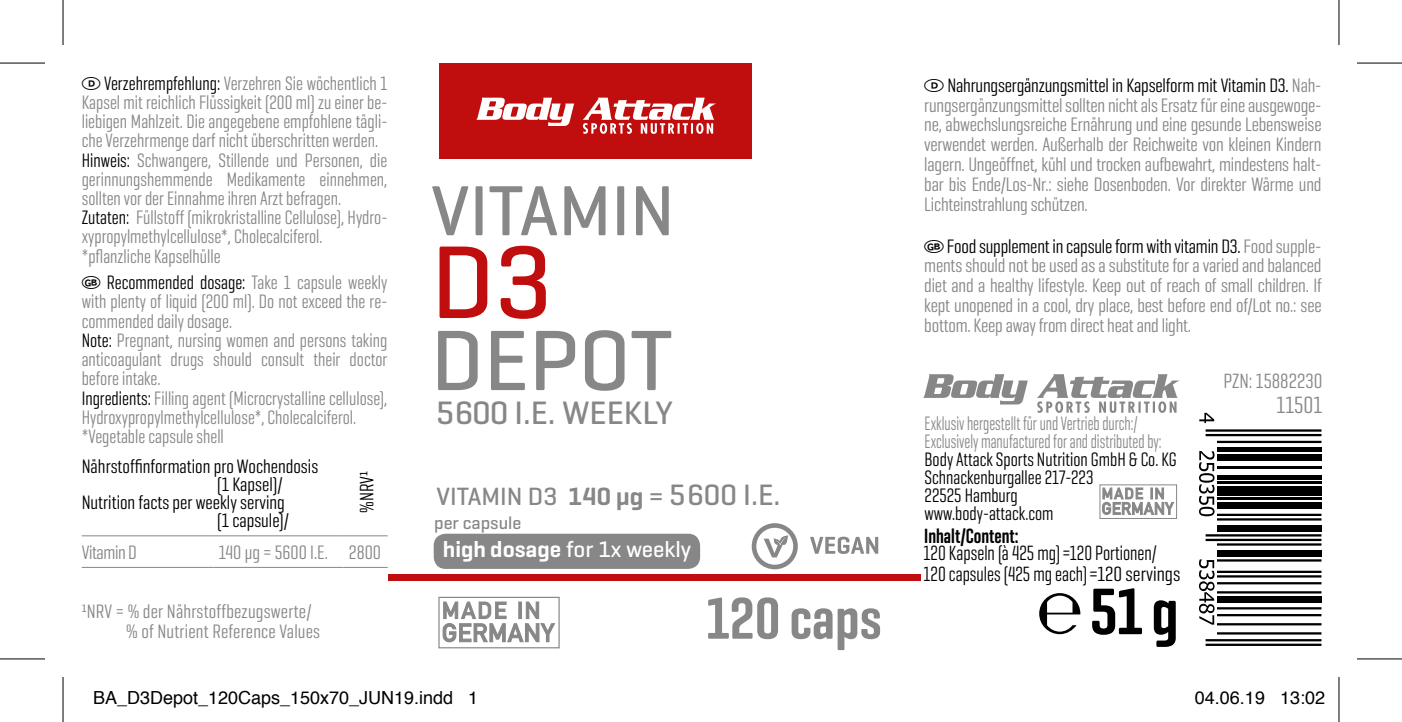
<style>
.page{position:relative;width:1402px;height:722px;background:#fff}
.page>*{position:absolute;margin:0;border:0;box-sizing:border-box;transform-origin:0 0}
.t1{font:500 105px "Geogrotesque";color:#c00d0d}
.t2{font:500 87px "Geogrotesque";color:#878787}
.t3{font:500 72px "Geogrotesque";color:#878787}
.t4{font:600 66.9px "Geogrotesque Comp";color:#000}
.t5{font:600 60px "Geogrotesque Comp";color:#878787}
.t6{font:500 33px "Geogrotesque";color:#878787}
.t7{font:500 25.5px "Geogrotesque";color:#878787}
.t8{font:24px "Geogrotesque Comp";color:#878787}
.t9{font:500 22.8px "Geogrotesque";color:#fff}
.t10{font:21px/21.3px "Geogrotesque Comp";color:#000;scale:.9 1}
.t11{font:600 21px "Geogrotesque Comp";color:#000;scale:.9 1}
.t12{font:21px "Geogrotesque Comp";color:#878787}
.t13{font:19.8px/19.2px "Geogrotesque Comp";color:#878787;scale:.95 1}
.t14{font:19.8px/19.8px "Geogrotesque Comp";color:#878787;text-align:justify}
.t15{font:19.8px/18px "Geogrotesque Comp";color:#000;scale:.95 1}
.t16{font:19.8px "Geogrotesque Comp";color:#000}
.t17{font:19.8px/18px "Geogrotesque Comp";color:#878787;scale:.81 1}
.t18{font:19.8px "Geogrotesque Comp";letter-spacing:-.02em;color:#878787}
.t19{font:18px "Helvetica";color:#000}
.t20{font:500 18px "Geogrotesque";color:#878787}
.s1{color:#000}
.s2{font-weight:600}
.s3{font-size:30px}
</style>
<div class="page">
<div style="left:389px;top:574px;width:532px;height:6px;background:#c00d0d"></div>
<svg style="left:1039px;top:593px;width:41px;height:41px"></svg>
<svg style="left:1102px;top:487px;width:72px;height:28px"></svg>
<div style="left:1099px;top:484px;width:78px;height:34px;border:1px solid #878787"></div>
<svg style="left:923px;top:374px;width:257px;height:38px"></svg>
<hr style="left:82px;top:535px;width:132px;height:1px;background:#878787">
<hr style="left:214px;top:535px;width:130px;height:1px;background:#878787">
<hr style="left:344px;top:535px;width:44px;height:1px;background:#878787">
<hr style="left:82px;top:566px;width:132px;height:1px;background:#878787">
<hr style="left:214px;top:566px;width:130px;height:1px;background:#878787">
<hr style="left:344px;top:566px;width:44px;height:1px;background:#878787">
<hr style="left:1205px;top:434px;width:116px;height:2px;background:#000">
<hr style="left:1205px;top:429px;width:116px;height:2px;background:#000">
<hr style="left:1217px;top:440px;width:104px;height:3px;background:#000">
<div style="left:1217px;top:447px;width:104px;height:5px;background:#000"></div>
<div style="left:1217px;top:454px;width:104px;height:7px;background:#000"></div>
<hr style="left:1217px;top:465px;width:104px;height:3px;background:#000">
<hr style="left:1217px;top:475px;width:104px;height:4px;background:#000">
<hr style="left:1217px;top:481px;width:104px;height:3px;background:#000">
<div style="left:1217px;top:486px;width:104px;height:9px;background:#000"></div>
<hr style="left:1217px;top:497px;width:104px;height:3px;background:#000">
<div style="left:1217px;top:502px;width:104px;height:7px;background:#000"></div>
<hr style="left:1217px;top:518px;width:104px;height:2px;background:#000">
<hr style="left:1217px;top:513px;width:104px;height:2px;background:#000">
<div style="left:1217px;top:525px;width:104px;height:6px;background:#000"></div>
<hr style="left:1205px;top:538px;width:116px;height:3px;background:#000">
<hr style="left:1205px;top:534px;width:116px;height:2px;background:#000">
<hr style="left:1217px;top:543px;width:104px;height:2px;background:#000">
<div style="left:1217px;top:550px;width:104px;height:6px;background:#000"></div>
<hr style="left:1217px;top:591px;width:104px;height:2px;background:#000">
<hr style="left:1217px;top:582px;width:104px;height:2px;background:#000">
<hr style="left:1217px;top:575px;width:104px;height:2px;background:#000">
<hr style="left:1217px;top:570px;width:104px;height:2px;background:#000">
<hr style="left:1217px;top:559px;width:104px;height:2px;background:#000">
<div style="left:1217px;top:595px;width:104px;height:7px;background:#000"></div>
<hr style="left:1205px;top:643px;width:116px;height:2px;background:#000">
<hr style="left:1205px;top:638px;width:116px;height:3px;background:#000">
<hr style="left:1217px;top:632px;width:104px;height:2px;background:#000">
<hr style="left:1217px;top:623px;width:104px;height:2px;background:#000">
<hr style="left:1217px;top:613px;width:104px;height:3px;background:#000">
<hr style="left:1217px;top:607px;width:104px;height:2px;background:#000">
<svg style="left:1199px;top:412px;width:15px;height:11px"></svg>
<svg style="left:1199px;top:451px;width:15px;height:65px"></svg>
<svg style="left:1199px;top:559px;width:15px;height:65px"></svg>
<svg style="left:442px;top:601px;width:113px;height:41px"></svg>
<div style="left:438px;top:596px;width:122px;height:52px;border:1px solid #878787"></div>
<div style="left:439px;top:63px;width:313px;height:96px;background:#c00d0d"></div>
<svg style="left:476px;top:98px;width:240px;height:36px"></svg>
<div style="left:434px;top:533px;width:266px;height:35px;background:#878787;border-radius:12px"></div>
<svg style="left:752px;top:523px;width:46px;height:46px"></svg>
<svg style="left:810px;top:536px;width:68px;height:17px"></svg>
<svg style="left:0;top:659px;width:45px;height:1px"></svg>
<svg style="left:1357px;top:659px;width:45px;height:1px"></svg>
<hr style="left:0;top:62px;width:45px;height:2px;background:#000">
<hr style="left:1357px;top:62px;width:45px;height:2px;background:#000">
<hr style="left:0;top:658px;width:45px;height:1px;background:#000">
<hr style="left:1357px;top:658px;width:45px;height:1px;background:#000">
<hr style="left:62px;top:0;width:2px;height:45px;background:#000">
<hr style="left:62px;top:676px;width:2px;height:45px;background:#000">
<hr style="left:1338px;top:0;width:1px;height:45px;background:#000">
<hr style="left:1338px;top:676px;width:1px;height:45px;background:#000">
<p class="t13" style="left:82px;top:73px;width:323px;text-indent:22px"><span class="s1">Verzehrempfehlung:</span> Verzehren Sie wöchentlich 1<br>Kapsel mit reichlich Flüssigkeit (200 ml) zu einer be&shy;liebigen Mahlzeit. Die angegebene empfohlene tägli&shy;che Verzehrmenge darf nicht überschritten werden.<br><span class="s1">Hinweis:</span> Schwangere, Stillende und Personen, die gerinnungshemmende Medikamente einnehmen, sollten vor der Einnahme ihren Arzt befragen.<br><span class="s1">Zutaten:</span> Füllstoff (mikrokristalline Cellulose), Hydro&shy;xypropylmethylcellulose*, Cholecalciferol. *pflanzliche Kapselhülle</p>
<p class="t13" style="left:82px;top:272px;width:323px;text-indent:25px"><span class="s1">Recommended dosage:</span> Take 1 capsule weekly with plenty of liquid (200 ml). Do not exceed the re&shy;commended daily dosage.<br><span class="s1">Note:</span> Pregnant, nursing women and persons taking anticoagulant drugs should consult their doctor before intake.<br><span class="s1">Ingredients:</span> Filling agent (Microcrystalline cellulose), Hydroxypropylmethylcellulose*, Cholecalciferol. *Vegetable capsule shell</p>
<p class="t16" style="left:82px;top:453px;width:238px">Nährstoffinformation pro Wochendosis</p>
<p class="t16" style="left:217px;top:471px;width:67px">(1 Kapsel)/</p>
<p class="t16" style="left:82px;top:489px;width:205px">Nutrition facts per weekly serving</p>
<p class="t16" style="left:217px;top:507px;width:73px">(1 capsule)/</p>
<p class="t16" style="left:354px;top:512px;width:43px;rotate:-90deg">%NRV1</p>
<p class="t18" style="left:82px;top:540px;width:57px">Vitamin D</p>
<p class="t14" style="left:219px;top:542px;width:164px">140 µg = 5600 I.E. 2800</p>
<p class="t14" style="left:126px;top:599px;width:195px;text-indent:-45px">1NRV = % der Nährstoffbezugswerte/ % of Nutrient Reference Values</p>
<h3 class="t3" style="left:431px;top:166px;width:245px">VITAMIN</h3>
<h1 class="t1" style="left:431px;top:216px;width:123px">D3</h1>
<h2 class="t2" style="left:431px;top:306px;width:243px">DEPOT</h2>
<h3 class="t6" style="left:436px;top:392px;width:238px">5600 I.E. WEEKLY</h3>
<p class="t7" style="left:436px;top:480px;width:346px">VITAMIN D3 <span class="s2">140 μg</span> = <span class="s3">5600 I.E.</span></p>
<p class="t20" style="left:434px;top:511px;width:89px">per capsule</p>
<p class="t9" style="left:443px;top:535px;width:250px"><span class="s2">high dosage</span> for 1x weekly</p>
<h3 class="t5" style="left:706px;top:580px;width:177px">120 caps</h3>
<p class="t14" style="left:924px;top:74px;width:399px;text-indent:23px"><span class="s1">Nahrungsergänzungsmittel in Kapselform mit Vitamin D3.</span> Nah&shy;rungsergänzungsmittel sollten nicht als Ersatz für eine ausgewoge&shy;ne, abwechslungsreiche Ernährung und eine gesunde Lebensweise verwendet werden. Außerhalb der Reichweite von kleinen Kindern lagern. Ungeöffnet, kühl und trocken aufbewahrt, mindestens halt&shy;bar bis Ende/Los-Nr.: siehe Dosenboden. Vor direkter Wärme und Lichteinstrahlung schützen.</p>
<p class="t14" style="left:924px;top:235px;width:399px;text-indent:23px"><span class="s1">Food supplement in capsule form with vitamin D3.</span> Food supple&shy;ments should not be used as a substitute for a varied and balanced diet and a healthy lifestyle. Keep out of reach of small children. If kept unopened in a cool, dry place, best before end of/Lot no.: see bottom. Keep away from direct heat and light.</p>
<p class="t17" style="left:924px;top:413px;width:294px">Exklusiv hergestellt für und Vertrieb durch:/<br>Exclusively manufactured for and distributed by:</p>
<p class="t15" style="left:924px;top:449px;width:267px">Body Attack Sports Nutrition GmbH &amp; Co. KG<br>Schnackenburgallee 217-223<br>22525 Hamburg<br>www.body-attack.com</p>
<p class="t11" style="left:924px;top:522px;width:106px">Inhalt/Content:</p>
<p class="t10" style="left:923px;top:541px;width:287px">120 Kapseln (à 425 mg) =120 Portionen/<br>120 capsules (425 mg each)=120 servings</p>
<h3 class="t4" style="left:1090px;top:569px;width:90px">51 g</h3>
<p class="t12" style="left:1223px;top:368px;width:100px">PZN: 15882230</p>
<p class="t8" style="left:1276px;top:389px;width:47px">11501</p>
<p class="t19" style="left:93px;top:683px;width:387px">BA_D3Depot_120Caps_150x70_JUN19.indd 1</p>
<p class="t19" style="left:1195px;top:683px;width:132px">04.06.19 13:02</p>
</div>
